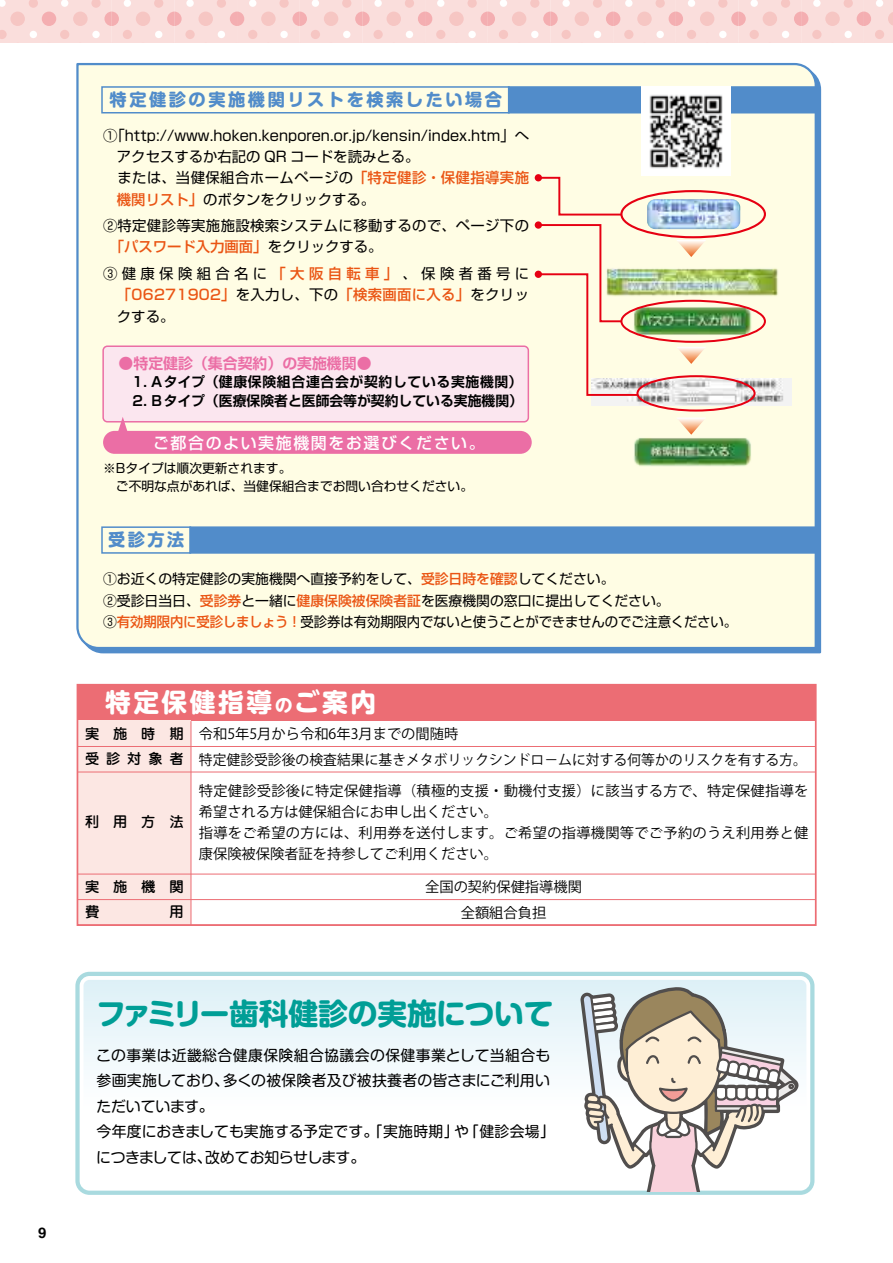
<style>
.page{position:relative;width:893px;height:1263px;background:#fff}
.page>*{position:absolute;margin:0;border:0;box-sizing:border-box;transform-origin:0 0}
.t1{font:700 29.7px "Shin M Go Pr 6 N";letter-spacing:-.01em;color:#009e96}
.t2{font:700 25.8px "UD Shin M Go Pro";letter-spacing:.1em;color:#fff}
.t3{font:700 17.25px "Shin M Go Pro";letter-spacing:.15em;color:#518cca}
.t4{font:500 15.9px "Shin Go Pro";letter-spacing:.1em;color:#fff}
.t5{font:14.85px/25.5px "Shin M Go Pro";letter-spacing:.01em;color:#000;text-align:right}
.t6{font:14.85px "Shin M Go Pro";letter-spacing:-.03em;color:#000}
.t7{font:700 14.85px "Shin Go Pro De";color:#eb6ea5}
.t8{font:700 14.85px "Helvetica";color:#000}
.t9{font:14.4px/21.3px "Shin Go Pro";letter-spacing:.005em;color:#000;text-align:justify}
.t10{font:14.4px/21.3px "Shin Go Pro";letter-spacing:.025em;color:#000}
.t11{font:14.4px "Shin Go Pro";letter-spacing:.03em;color:#000}
.t12{font:14.25px/21px "Koz Go Pro";letter-spacing:.02em;color:#000}
.t13{font:14.25px/25.5px "Koz Go Pro";color:#000}
.t14{font:500 14.25px/25.5px "Jun 34 Pro";letter-spacing:.97em;color:#000;text-align:right}
.t15{font:500 14.25px/25.5px "Jun 34 Pro";letter-spacing:.48em;color:#000}
.t16{font:13.8px/21.8px "Shin Go Pro";color:#000}
.t17{font:700 13.8px/19.2px "Shin Go Pro De";color:#000}
.t18{font:700 13.8px "Shin Go Pro De";letter-spacing:.05em;color:#000}
.t19{font:12.75px/18.6px "Shin Go Pro";color:#000}
.s1{font-weight:500;color:#ea5514}
.s2{font-size:18px}
</style>
<div class="page">
<div style="left:77px;top:685px;width:739px;height:36px;background:#ec6d74"></div>
<div style="left:78px;top:721px;width:113px;height:204px;background:#fce7e3"></div>
<hr style="left:78px;top:746px;width:738px;height:1px;background:#ec6d74">
<hr style="left:78px;top:772px;width:738px;height:1px;background:#ec6d74">
<hr style="left:78px;top:874px;width:738px;height:1px;background:#ec6d74">
<hr style="left:78px;top:899px;width:738px;height:1px;background:#ec6d74">
<hr style="left:191px;top:721px;width:1px;height:204px;background:#ec6d74">
<div style="left:77px;top:684px;width:740px;height:242px;border:2px solid #ec6d74"></div>
<svg style="left:0;top:0;width:893px;height:42px;background:#f9d9d7"></svg>
<svg style="left:75px;top:972px;width:739px;height:223px"></svg>
<div style="left:76px;top:63px;width:742px;height:587px;background:#fffde4"></div>
<div style="left:101px;top:86px;width:409px;height:27px;border:2px solid #518cca"></div>
<div style="left:509px;top:87px;width:307px;height:26px;background:#518cca"></div>
<div style="left:508px;top:86px;width:309px;height:27px;border:2px solid #518cca"></div>
<div style="left:101px;top:526px;width:90px;height:28px;border:2px solid #518cca"></div>
<div style="left:190px;top:527px;width:626px;height:26px;background:#518cca"></div>
<div style="left:189px;top:526px;width:627px;height:28px;border:2px solid #518cca"></div>
<div style="left:103px;top:346px;width:425px;height:76px;background:#fbe6ef;border-radius:4px"></div>
<div style="left:102px;top:345px;width:427px;height:77px;border:2px solid #eb6ea5;border-radius:4px"></div>
<div style="left:103px;top:431px;width:429px;height:23px;background:#eb6ea5;border-radius:11px"></div>
<svg style="left:118px;top:417px;width:10px;height:14px"></svg>
<img style="left:647px;top:199px;width:93px;height:30px">
<img style="left:592px;top:378px;width:200px;height:27px">
<svg style="left:676px;top:240px;width:30px;height:17px"></svg>
<svg style="left:676px;top:347px;width:30px;height:17px"></svg>
<svg style="left:676px;top:418px;width:30px;height:14px"></svg>
<img style="left:639px;top:267px;width:140px;height:31px">
<img style="left:639px;top:302px;width:118px;height:38px">
<img style="left:628px;top:432px;width:129px;height:38px">
<div style="left:636px;top:375px;width:120px;height:37px;border:2px solid #e60012;border-radius:50%"></div>
<div style="left:620px;top:300px;width:146px;height:43px;border:2px solid #e60012;border-radius:50%"></div>
<div style="left:620px;top:190px;width:146px;height:48px;border:2px solid #e60012;border-radius:50%"></div>
<svg style="left:536px;top:176px;width:87px;height:40px;background:#fdebd5"></svg>
<div style="left:535px;top:174px;width:7px;height:7px;background:#e60012;border-radius:50%"></div>
<svg style="left:535px;top:221px;width:7px;height:8px"></svg>
<svg style="left:536px;top:223px;width:103px;height:174px;background:#f6ead3"></svg>
<div style="left:535px;top:271px;width:7px;height:7px;background:#e60012;border-radius:50%"></div>
<img style="left:641px;top:86px;width:90px;height:90px">
<svg style="left:579px;top:622px;width:222px;height:569px"></svg>
<svg style="left:580px;top:988px;width:220px;height:203px"></svg>
<p class="t8" style="left:38px;top:1223px;width:10px">9</p>
<p class="t3" style="left:110px;top:85px;width:394px">特定健診の実施機関リストを検索したい場合</p>
<p class="t9" style="left:103px;top:123px;width:427px">①「http://www.hoken.kenporen.or j p. /kensin/index.htm」へ</p>
<p class="t9" style="left:117px;top:144px;width:304px">アクセスするか右記の QR コードを読みとる。</p>
<p class="t11" style="left:103px;top:166px;width:427px">　または、当健保組合ホームページの<span class="s1">「特定健診・保健指導実施</span></p>
<p class="t9" style="left:117px;top:187px;width:260px"><span class="s1">機関リスト」</span>のボタンをクリックする。</p>
<p class="t10" style="left:110px;top:213px;width:421px;text-indent:-7px">②特定健診等実施施設検索システムに移動するので、ページ下の<span class="s1">「パスワード入力画面」</span>をクリックする。</p>
<p class="t9" style="left:117px;top:261px;width:414px;text-indent:-14px">③健康保険組合名に<span class="s1">「大阪自転車」</span>、保険者番号に<span class="s1">「06271902」</span>を入力し、下の<span class="s1">「検索画面に入る」</span>をクリックする。</p>
<p class="t7" style="left:119px;top:351px;width:254px">●特定健診（集合契約）の実施機関●</p>
<p class="t18" style="left:150px;top:371px;width:374px">Ａタイプ（健康保険組合連合会が契約している実施機関(</p>
<p class="t17" style="left:150px;top:371px;width:375px;text-indent:-31px">　1．<br>Ｂタイプ（医療保険者と医師会等が契約している実施機関(</p>
<p class="t17" style="left:119px;top:390px;width:40px">　2．</p>
<p class="t4" style="left:153px;top:430px;width:333px">ご都合のよい実施機関をお選びください。</p>
<p class="t19" style="left:103px;top:457px;width:371px">※Bタイプは順次更新されます。<br>　ご不明な点があれば、当健保組合までお問い合わせください。</p>
<p class="t3" style="left:108px;top:526px;width:78px">受診方法</p>
<p class="t16" style="left:103px;top:566px;width:635px">①お近くの特定健診の実施機関へ直接予約をして、<span class="s1">受診日時を確認</span>してください。<br>②受診日当日、<span class="s1">受診券</span>と一緒に<span class="s1">健康保険被保険者証</span>を医療機関の窓口に提出してください。<br>③<span class="s1">有効期限内に受診しましょう！</span>受診券は有効期限内でないと使うことができませんのでご注意ください。</p>
<h2 class="t2" style="left:105px;top:681px;width:273px">特定保健指導<span class="s2">の</span>ご案内</h2>
<p class="t15" style="left:85px;top:719px;width:100px">実施時期受診対象者</p>
<p class="t13" style="left:199px;top:722px;width:610px">令和年5 5月から令和年6 3月までの間随時<br>特定健診受診後の検査結果に基きメタボリックシンドロ－ムに対する何等かのリスクを有する方。</p>
<p class="t14" style="left:85px;top:808px;width:16px">利</p>
<p class="t14" style="left:113px;top:808px;width:16px">用</p>
<p class="t14" style="left:141px;top:808px;width:16px">方</p>
<p class="t14" style="left:169px;top:808px;width:16px">法</p>
<p class="t14" style="left:85px;top:872px;width:100px">実施機関用</p>
<p class="t14" style="left:85px;top:898px;width:16px">費</p>
<p class="t12" style="left:199px;top:781px;width:611px">特定健診受診後に特定保健指導（積極的支援・動機付支援）に該当する方で、特定保健指導を希望される方は健保組合にお申し出ください。<br>指導をご希望の方には、利用券を送付します。ご希望の指導機関等でご予約のうえ利用券と健康保険被保険者証を持参してご利用ください。</p>
<p class="t13" style="left:425px;top:875px;width:158px;text-align:center">全国の契約保健指導機関全額組合負担</p>
<h1 class="t1" style="left:96px;top:989px;width:458px">ファミリー歯科健診の実施について</h1>
<p class="t5" style="left:96px;top:1040px;width:456px">この事業は近畿総合健康保険組合協議会の保健事業として当組合も多くの被保険者及び被扶養者の皆さまにご利用い</p>
<p class="t5" style="left:97px;top:1066px;width:460px;text-align:left">参画実施しており、<br>ただいています。<br>今年度におきましても実施する予定です。「実施時期」「健診会場「</p>
<p class="t5" style="left:454px;top:1117px;width:16px">や</p>
<p class="t6" style="left:205px;top:1145px;width:162px">改めてお知らせします。</p>
<p class="t6" style="left:96px;top:1145px;width:117px">につきましては、</p>
</div>
